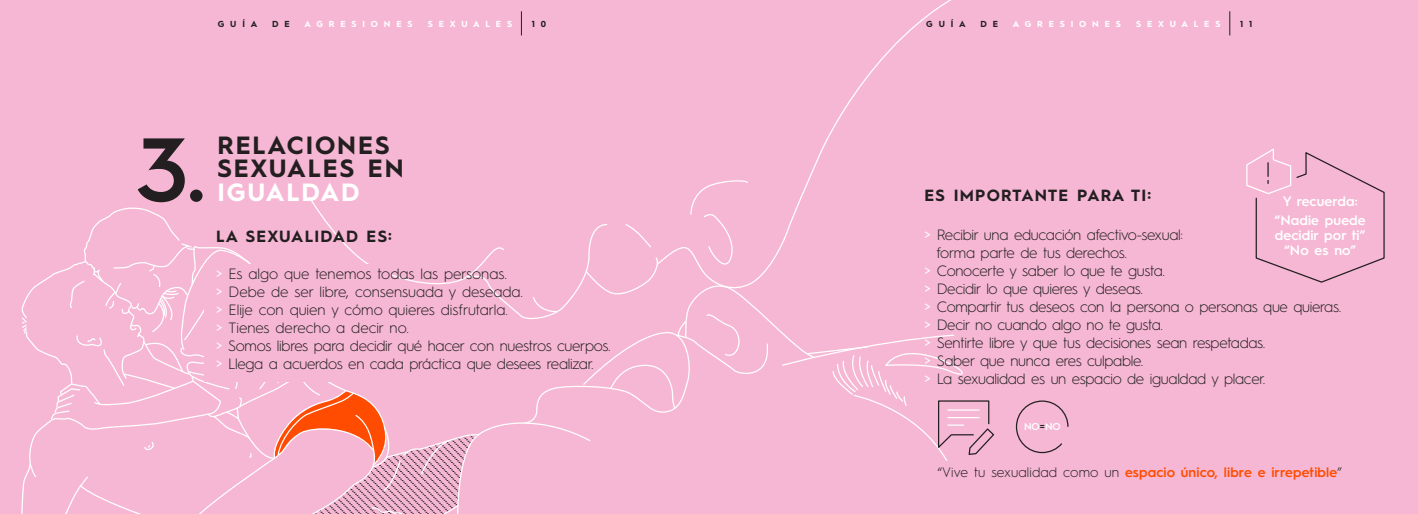
<style>
.page{position:relative;width:1418px;height:514px;background:#fff}
.page>*{position:absolute;margin:0;border:0;box-sizing:border-box;transform-origin:0 0}
.t1{font:600 90px "Hurme Geometric Sans 1";color:#231f20}
.t2{font:700 25px/23.8px "Hurme Geometric Sans 1";letter-spacing:.075em;color:#231f20}
.t3{font:700 25px "Hurme Geometric Sans 1";letter-spacing:.075em;color:#fff}
.t4{font:700 16.25px "Hurme Geometric Sans 1";letter-spacing:.075em;color:#231f20}
.t5{font:300 15px/18px "Hurme Geometric Sans 1";letter-spacing:-.02em;color:#231f20}
.t6{font:600 13.75px "Hurme Geometric Sans 1";letter-spacing:.01em;color:#ff4c00}
.t7{font:600 13.75px/18.8px "Hurme Geometric Sans 1";letter-spacing:.01em;color:#fff;text-align:center}
.t8{font:600 10px "Hurme Geometric Sans 1";color:#fff}
.t9{font:700 8.75px "Hurme Geometric Sans 1";letter-spacing:.67em;color:#fff}
.t10{font:700 8.75px "Hurme Geometric Sans 1";letter-spacing:.67em;color:#231f20}
.s1{font-weight:400;color:#fff}
.s2{color:#231f20}
.s3{font-weight:300;color:#231f20}
</style>
<div class="page">
<div style="left:0;top:0;width:1417px;height:514px;background:#f6b7d4"></div>
<svg style="left:1229px;top:11px;width:1px;height:24px"></svg>
<div style="left:20px;top:179px;width:975px;height:335px;background:#f6b7d4"></div>
<div style="left:1245px;top:147px;width:140px;height:136px;background:#f6b7d4"></div>
<svg style="left:1015px;top:400px;width:54px;height:54px;background:#e8adc8"></svg>
<div style="left:204px;top:264px;width:187px;height:117px;background:#f6b7d4"></div>
<p class="t10" style="left:218px;top:18px;width:41px">GUÍA</p>
<p class="t10" style="left:272px;top:18px;width:19px">D E</p>
<p class="t9" style="left:304px;top:18px;width:110px">AGRESIONES</p>
<p class="t9" style="left:428px;top:18px;width:86px">SEXUALES</p>
<p class="t10" style="left:532px;top:18px;width:16px">1 0</p>
<p class="t1" style="left:137px;top:106px;width:70px">3.</p>
<p class="t2" style="left:217px;top:131px;width:188px">RELACIONES<br>SEXUALES EN</p>
<p class="t3" style="left:217px;top:175px;width:143px">IGUALDAD</p>
<p class="t4" style="left:216px;top:225px;width:177px">LA SEXUALIDAD ES:</p>
<p class="t5" style="left:216px;top:264px;width:396px"><span class="s1">&gt;</span> Es algo que tenemos todas las personas.<br><span class="s1">&gt;</span> Debe de ser libre, consensuada y deseada.<br><span class="s1">&gt;</span> Elije con quien y cómo quieres disfrutarla.<br><span class="s1">&gt;</span> Tienes derecho a decir no.<br><span class="s1">&gt;</span> Somos libres para decidir qué hacer con nuestros cuerpos. <span class="s1">&gt;</span> Llega a acuerdos en cada práctica que desees realizar.</p>
<p class="t10" style="left:926px;top:18px;width:41px">GUÍA</p>
<p class="t10" style="left:980px;top:18px;width:19px">D E</p>
<p class="t9" style="left:1012px;top:18px;width:110px">AGRESIONES</p>
<p class="t9" style="left:1136px;top:18px;width:86px">SEXUALES</p>
<p class="t10" style="left:1240px;top:18px;width:14px">1 1</p>
<p class="t4" style="left:924px;top:183px;width:228px">ES IMPORTANTE PARA TI:</p>
<p class="t5" style="left:924px;top:225px;width:260px"><span class="s1">&gt;</span> Recibir una educación afectivo-sexual:</p>
<p class="t5" style="left:936px;top:243px;width:192px">forma parte de tus derechos.</p>
<p class="t5" style="left:924px;top:261px;width:242px"><span class="s1">&gt;</span> Conocerte y saber lo que te gusta.</p>
<p class="t5" style="left:924px;top:279px;width:220px"><span class="s1">&gt;</span> Decidir lo que quieres y deseas.</p>
<p class="t5" style="left:924px;top:297px;width:418px"><span class="s1">&gt;</span> Compartir tus deseos con la persona o personas que quieras.</p>
<p class="t5" style="left:924px;top:315px;width:240px"><span class="s1">&gt;</span> Decir no cuando algo no te gusta.</p>
<p class="t5" style="left:924px;top:333px;width:342px"><span class="s1">&gt;</span> Sentirte libre y que tus decisiones sean respetadas.</p>
<p class="t5" style="left:924px;top:351px;width:220px"><span class="s1">&gt;</span> Saber que nunca eres culpable.</p>
<p class="t5" style="left:924px;top:369px;width:342px"><span class="s1">&gt;</span> La sexualidad es un espacio de igualdad y placer.</p>
<p class="t7" style="left:1274px;top:191px;width:92px">Y recuerda: “Nadie puede</p>
<p class="t7" style="left:1274px;top:227px;width:92px;line-height:15px">decidir por ti” “No es no”</p>
<p class="t8" style="left:1024px;top:419px;width:38px">NO<span class="s2">=</span>NO</p>
<p class="t6" style="left:937px;top:462px;width:406px"><span class="s3">“Vive tu sexualidad como un</span> espacio único, libre e irrepetible<span class="s3">”</span></p>
</div>
